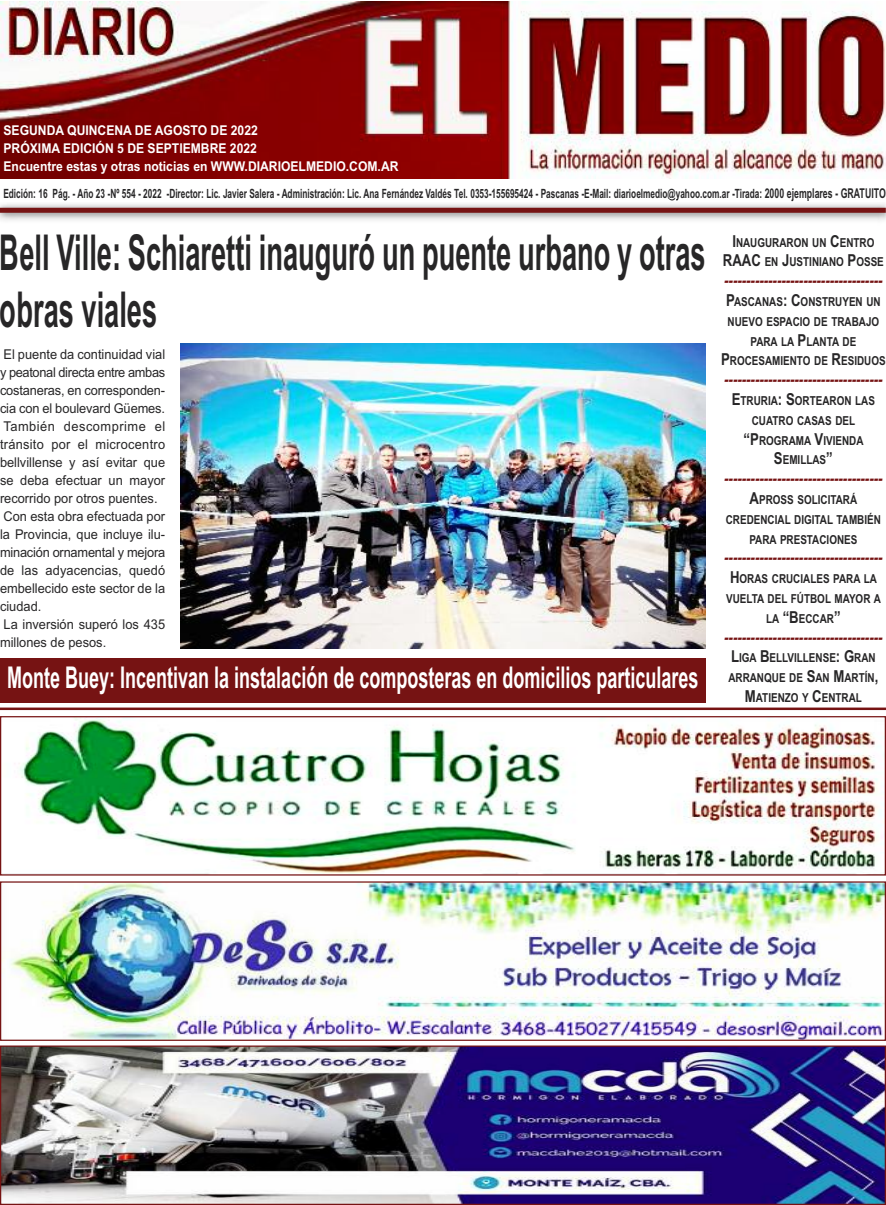
<style>
.page{position:relative;width:886px;height:1205px;background:#fff}
.page>*{position:absolute;margin:0;border:0;box-sizing:border-box;transform-origin:0 0}
.t1{font:700 49.5px/57px "Arial";color:#272627;scale:.55 1}
.t2{font:700 30px "Arial";color:#fff;scale:.6 1}
.t3{font:italic 700 16.5px "Arial";color:#761313;scale:.8 1}
.t4{font:13.5px/18px "Arial";color:#272627;scale:.95 1}
.t5{font:700 13.5px/18px "Arial";color:#fff;scale:.9 1}
.t6{font:700 12.75px "Arial";color:#272627;scale:.65 1}
.t7{font:700 12.38px/19.8px "Arial";color:#272627;text-align:center;scale:.8 1}
.s1{font-size:13.5px}
.s2{font-size:16.5px}
</style>
<div class="page">
<img style="left:0;top:1px;width:886px;height:177px">
<div style="left:0;top:208px;width:886px;height:5px;background:#761313"></div>
<img style="left:2px;top:1047px;width:882px;height:156px">
<div style="left:0;top:1045px;width:886px;height:160px;border:1px solid #761313"></div>
<img style="left:14px;top:718px;width:869px;height:155px">
<div style="left:0;top:716px;width:886px;height:159px;border:1px solid #761313"></div>
<hr style="left:0;top:707px;width:886px;height:3px;background:#761313">
<img style="left:2px;top:883px;width:882px;height:156px">
<div style="left:0;top:881px;width:886px;height:160px;border:1px solid #761313"></div>
<img style="left:180px;top:343px;width:526px;height:305px">
<div style="left:0;top:657px;width:706px;height:45px;background:#761313"></div>
<p class="t5" style="left:4px;top:121px;width:440px">SEGUNDA QUINCENA DE AGOSTO DE 2022<br>PRÓXIMA EDICIÓN 5 DE SEPTIEMBRE 2022<br>ENCUENTRE ESTAS Y OTRAS NOTICIAS EN WWW.DIARIOELMEDIO.COM.AR</p>
<p class="t6" style="left:3px;top:186px;width:1359px">EDICIÓN: 16 PÁG. - AÑO 23 -Nº 554 - 2022 -DIRECTOR: LIC. JAVIER SALERA - ADMINISTRACIÓN: LIC. ANA FERNÁNDEZ VALDÉS TEL. 0353-155695424 - PASCANAS -E-MAIL: DIARIOELMEDIO@YAHOO.COM.AR -TIRADA: <span class="s1">2000 EJEMPLARES - GRATUITO</span></p>
<h1 class="t1" style="left:0;top:225px;width:1285px">BELL VILLE: SCHIARETTI INAUGURÓ UN PUENTE URBANO Y OTRAS<br>OBRAS VIALES</h1>
<p class="t4" style="left:0;top:345px;width:175px">El puente da continuidad vial y peatonal directa entre ambas costaneras, en corresponden&shy;cia con el boulevard Güemes.<br>También descomprime el tránsito por el microcentro bellvillense y así evitar que se deba efectuar un mayor recorrido por otros puentes.<br>Con esta obra efectuada por la Provincia, que incluye ilu&shy;minación ornamental y mejora de las adyacencias, quedó embellecido este sector de la ciudad.<br>La inversión superó los 435 millones de pesos.</p>
<h2 class="t2" style="left:7px;top:660px;width:1153px">MONTE BUEY: INCENTIVAN LA INSTALACIÓN DE COMPOSTERAS EN DOMICILIOS PARTICULARES</h2>
<p class="t7" style="left:723px;top:232px;width:203px"><span class="s2">I</span>NAUGURARON UN <span class="s2">C</span>ENTRO<br><span class="s2">RAAC</span> EN <span class="s2">J</span>USTINIANO <span class="s2">P</span>OSSE</p>
<p class="t3" style="left:724px;top:271px;width:199px">------------------------------------</p>
<p class="t7" style="left:721px;top:292px;width:207px"><span class="s2">P</span>ASCANAS<span class="s2">: C</span>ONSTRUYEN UN<br>NUEVO ESPACIO DE TRABAJO<br>PARA LA <span class="s2">P</span>LANTA DE<br><span class="s2">P</span>ROCESAMIENTO DE <span class="s2">R</span>ESIDUOS</p>
<p class="t3" style="left:724px;top:370px;width:199px">------------------------------------</p>
<p class="t7" style="left:732px;top:391px;width:180px"><span class="s2">E</span>TRURIA<span class="s2">: S</span>ORTEARON LAS<br>CUATRO CASAS DEL <span class="s2">“P</span>ROGRAMA <span class="s2">V</span>IVIENDA<br><span class="s2">S</span>EMILLAS<span class="s2">”</span></p>
<p class="t3" style="left:724px;top:469px;width:199px">------------------------------------</p>
<p class="t7" style="left:726px;top:490px;width:195px"><span class="s2">A</span>PROSS SOLICITARÁ<br>CREDENCIAL DIGITAL TAMBIÉN<br>PARA PRESTACIONES</p>
<p class="t3" style="left:724px;top:548px;width:199px">------------------------------------</p>
<p class="t7" style="left:726px;top:569px;width:195px"><span class="s2">H</span>ORAS CRUCIALES PARA LA<br>VUELTA DEL FÚTBOL MAYOR A<br>LA <span class="s2">“B</span>ECCAR<span class="s2">”</span></p>
<p class="t3" style="left:724px;top:627px;width:199px">------------------------------------</p>
<p class="t7" style="left:728px;top:648px;width:189px"><span class="s2">L</span>IGA <span class="s2">B</span>ELLVILLENSE<span class="s2">: G</span>RAN<br>ARRANQUE DE <span class="s2">S</span>AN <span class="s2">M</span>ARTÍN<span class="s2">,<br>M</span>ATIENZO Y <span class="s2">C</span>ENTRAL</p>
</div>
